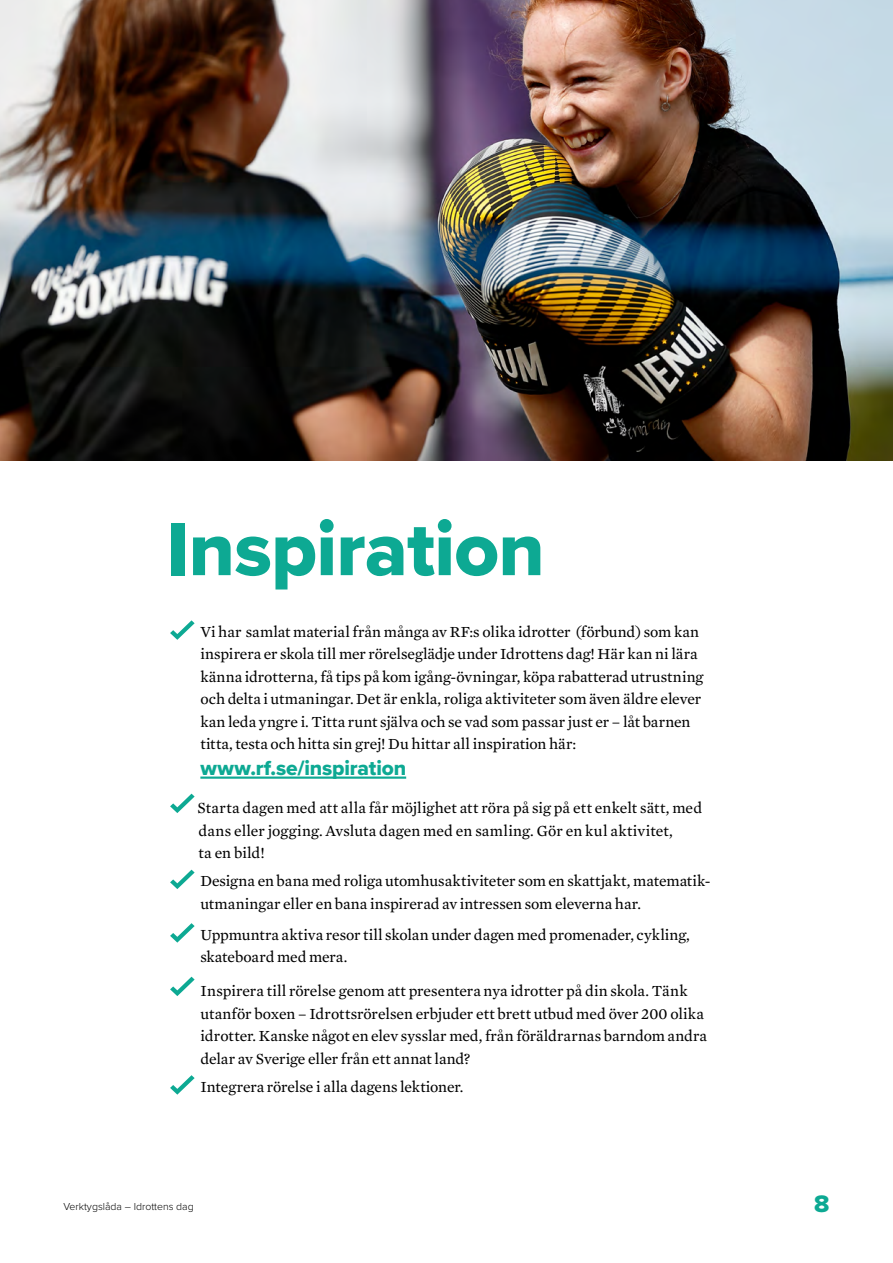
<style>
.page{position:relative;width:893px;height:1263px;background:#fff}
.page>*{position:absolute;margin:0;border:0;box-sizing:border-box;transform-origin:0 0}
.t1{font:78px "Proxima Nova Extrabld";letter-spacing:-.01em;color:#0da993}
.t2{font:24.75px "Proxima Nova Extrabld";color:#0da993}
.t3{font:21px "Proxima Nova Extrabld";letter-spacing:-.005em;color:#0da993}
.t4{font:15.75px/22.5px "Mercury Text G2";color:#000}
.t5{font:300 10.5px "Proxima Nova";color:#000}
</style>
<div class="page">
<hr style="left:200px;top:776px;width:206px;height:3px;background:#0da993">
<svg style="left:170px;top:620px;width:25px;height:20px"></svg>
<svg style="left:170px;top:794px;width:25px;height:19px"></svg>
<svg style="left:170px;top:870px;width:25px;height:19px"></svg>
<svg style="left:170px;top:923px;width:25px;height:20px"></svg>
<svg style="left:170px;top:977px;width:25px;height:19px"></svg>
<svg style="left:170px;top:1075px;width:25px;height:20px"></svg>
<img style="left:0;top:0;width:893px;height:460px">
<h1 class="t1" style="left:167px;top:491px;width:379px">Inspiration</h1>
<p class="t4" style="left:200px;top:620px;width:504px">Vi har samlat material från många av RF:s olika idrotter (förbund) som kan inspirera er skola till mer rörelseglädje under Idrottens dag! Här kan ni lära känna idrotterna, få tips på kom igång-övningar, köpa rabatterad utrustning och delta i utmaningar. Det är enkla, roliga aktiviteter som även äldre elever kan leda yngre i. Titta runt själva och se vad som passar just er – låt barnen titta, testa och hitta sin grej! Du hittar all inspiration här:</p>
<h3 class="t3" style="left:200px;top:752px;width:207px">www.rf.se/inspiration</h3>
<p class="t4" style="left:198px;top:797px;width:506px">Starta dagen med att alla får möjlighet att röra på sig på ett enkelt sätt, med dans eller jogging. Avsluta dagen med en samling. Gör en kul aktivitet,<br>ta en bild!</p>
<p class="t4" style="left:200px;top:870px;width:512px">Designa en bana med roliga utomhusaktiviteter som en skattjakt, matematik&shy;utmaningar eller en bana inspirerad av intressen som eleverna har.</p>
<p class="t4" style="left:200px;top:923px;width:491px">Uppmuntra aktiva resor till skolan under dagen med promenader, cykling, skateboard med mera.</p>
<p class="t4" style="left:201px;top:980px;width:508px">Inspirera till rörelse genom att presentera nya idrotter på din skola. Tänk utanför boxen – Idrottsrörelsen erbjuder ett brett utbud med över 200 olika idrotter. Kanske något en elev sysslar med, från föräldrarnas barndom andra delar av Sverige eller från ett annat land?</p>
<p class="t4" style="left:200px;top:1075px;width:265px">Integrera rörelse i alla dagens lektioner.</p>
<p class="t5" style="left:63px;top:1199px;width:132px">Verktygslåda – Idrottens dag</p>
<h2 class="t2" style="left:814px;top:1186px;width:17px">8</h2>
</div>
